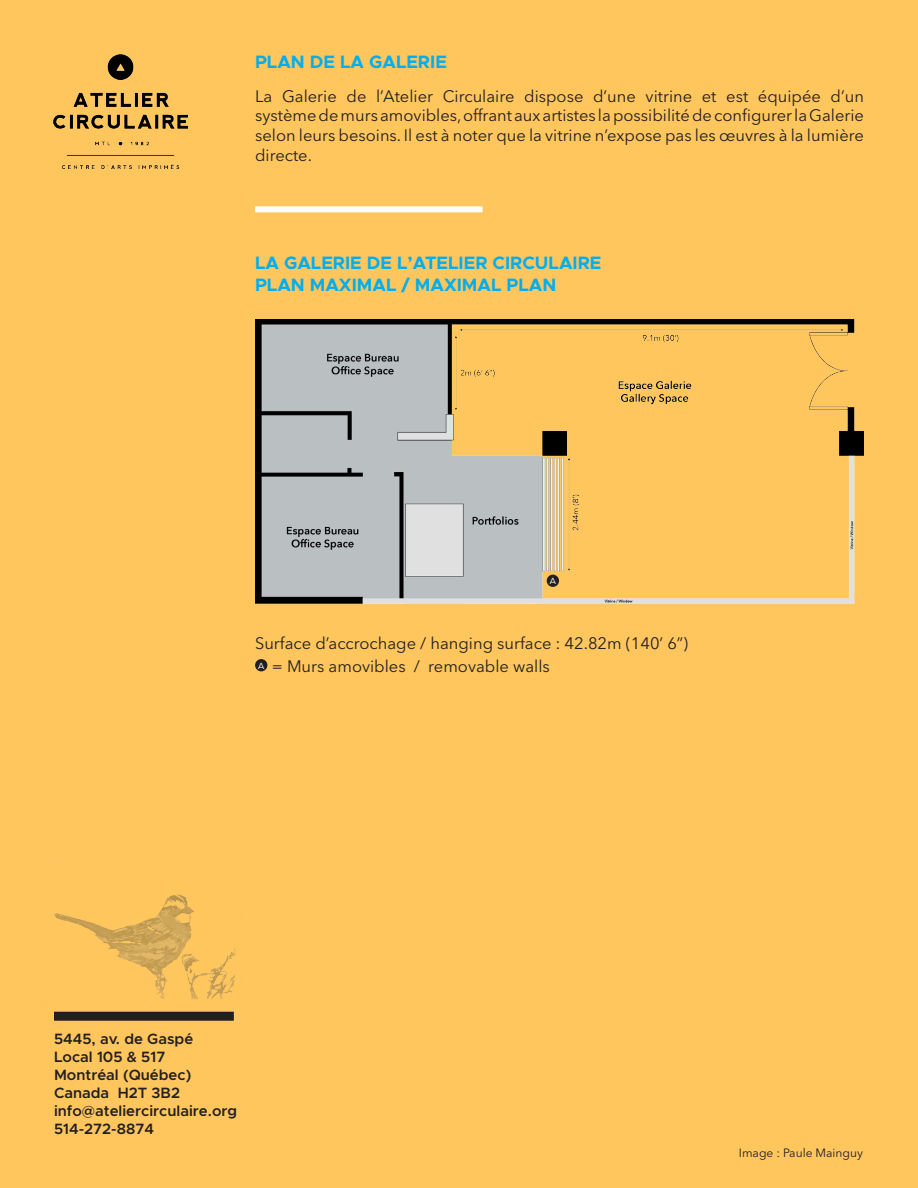
<style>
.page{position:relative;width:918px;height:1188px;background:#fec65d}
.page>*{position:absolute;margin:0;border:0;box-sizing:border-box;transform-origin:0 0}
.t1{font:700 18px/21.6px "Metropolis";color:#00aeef}
.t2{font:16.5px/19.8px "Avenir Next LT Pro";color:#231f20;text-align:justify}
.t3{font:600 15px/18px "Metropolis";color:#231f20}
.t4{font:12px "Avenir Next LT Pro";color:#231f20}
.t5{font:9px "Metropolis";color:#fff}
</style>
<div class="page">
<img style="left:54px;top:54px;width:134px;height:115px">
<div style="left:54px;top:1012px;width:180px;height:9px;background:#231f20"></div>
<div style="left:255px;top:206px;width:228px;height:6px;background:#fff"></div>
<img style="left:255px;top:319px;width:608px;height:284px">
<div style="left:547px;top:575px;width:12px;height:12px;background:#231f20;border-radius:50%"></div>
<div style="left:255px;top:659px;width:12px;height:12px;background:#231f20;border-radius:50%"></div>
<img style="left:54px;top:894px;width:182px;height:124px">
<p class="t1" style="left:255px;top:51px;width:193px">PLAN DE LA GALERIE</p>
<p class="t2" style="left:255px;top:86px;width:610px">La Galerie de l’Atelier Circulaire dispose d’une vitrine et est équipée d’un système de murs amovibles, offrant aux artistes la possibilité de configurer la Galerie selon leurs besoins. Il est à noter que la vitrine n’expose pas les œuvres à la lumière directe.</p>
<p class="t1" style="left:255px;top:252px;width:348px">LA GALERIE DE L’ATELIER CIRCULAIRE<br>PLAN MAXIMAL / MAXIMAL PLAN</p>
<p class="t5" style="left:549px;top:576px;width:8px">A</p>
<p class="t2" style="left:272px;top:632px;width:418px;line-height:22.5px;text-indent:-17px">Surface d’accrochage / hanging surface : 42.82m (140’ 6”) = Murs amovibles / removable walls</p>
<p class="t5" style="left:258px;top:660px;width:8px">A</p>
<p class="t3" style="left:54px;top:1030px;width:185px">5445, av. de Gaspé<br>Local 105 &amp; 517<br>Montréal (Québec)<br>Canada H2T 3B2 info@ateliercirculaire.org<br>514-272-8874</p>
<p class="t4" style="left:739px;top:1146px;width:126px">Image : Paule Mainguy</p>
</div>
